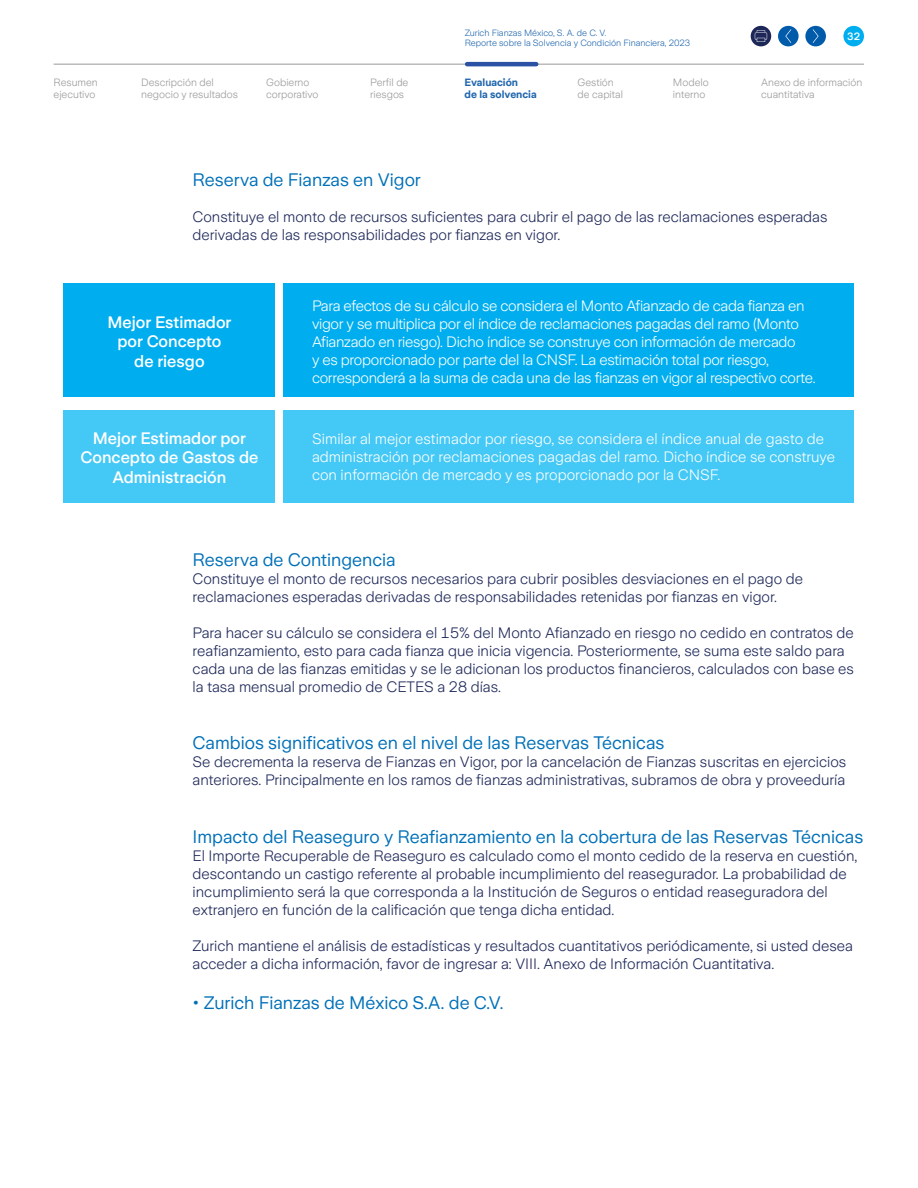
<style>
.page{position:relative;width:918px;height:1188px;background:#fff}
.page>*{position:absolute;margin:0;border:0;box-sizing:border-box;transform-origin:0 0}
.t1{font:18px "Zurich Sans";color:#0070b8}
.t2{font:500 16.5px/19.8px "Zurich Sans";color:#fff;text-align:center}
.t3{font:300 15px/18px "Zurich Sans";color:#1d2758}
.t4{font:300 15px/18px "Zurich Sans";letter-spacing:-.02em;color:#fff}
.t5{font:300 15px/18px "Zurich Sans";color:#fff}
.t6{font:300 10.5px/12.6px "Zurich Sans";color:#999}
.t7{font:700 10.5px/12.6px "Zurich Sans";color:#2167ae}
.t8{font:500 10.5px "Zurich Sans";color:#fff}
.t9{font:300 9px/10.8px "Zurich Sans";color:#2167ae}
</style>
<div class="page">
<hr style="left:54px;top:64px;width:810px;height:1px;background:#999">
<hr style="left:467px;top:62px;width:69px;height:4px;background:#2a51a3">
<div style="left:778px;top:26px;width:21px;height:20px;background:#005baa;border-radius:50%"></div>
<svg style="left:785px;top:29px;width:6px;height:14px"></svg>
<div style="left:805px;top:26px;width:21px;height:20px;background:#005baa;border-radius:50%"></div>
<svg style="left:813px;top:29px;width:6px;height:14px"></svg>
<div style="left:751px;top:26px;width:20px;height:20px;background:#1d2758;border-radius:50%"></div>
<div style="left:843px;top:26px;width:21px;height:20px;background:#00aeef;border-radius:50%"></div>
<svg style="left:755px;top:30px;width:12px;height:12px"></svg>
<div style="left:283px;top:283px;width:571px;height:114px;background:#00aeef"></div>
<div style="left:283px;top:410px;width:571px;height:92px;background:#44c8f5"></div>
<div style="left:64px;top:283px;width:211px;height:114px;background:#00aeef"></div>
<div style="left:64px;top:410px;width:211px;height:92px;background:#44c8f5"></div>
<p class="t9" style="left:465px;top:27px;width:227px">Zurich Fianzas México, S. A. de C. V.<br>Reporte sobre la Solvencia y Condición Financiera, 2023</p>
<p class="t8" style="left:847px;top:31px;width:14px">32</p>
<p class="t6" style="left:54px;top:76px;width:46px">Resumen ejecutivo</p>
<p class="t6" style="left:141px;top:76px;width:98px">Descripción del negocio y resultados</p>
<p class="t6" style="left:266px;top:76px;width:54px">Gobierno corporativo</p>
<p class="t6" style="left:370px;top:76px;width:40px">Perfil de riesgos</p>
<p class="t7" style="left:465px;top:76px;width:74px">Evaluación<br>de la solvencia</p>
<p class="t6" style="left:578px;top:76px;width:47px">Gestión de capital</p>
<p class="t6" style="left:761px;top:76px;width:103px">Anexo de información cuantitativa</p>
<p class="t6" style="left:673px;top:76px;width:37px">Modelo interno</p>
<p class="t1" style="left:193px;top:170px;width:230px">Reserva de Fianzas en Vigor</p>
<p class="t3" style="left:193px;top:208px;width:636px">Constituye el monto de recursos suficientes para cubrir el pago de las reclamaciones esperadas derivadas de las responsabilidades por fianzas en vigor.</p>
<p class="t2" style="left:107px;top:312px;width:126px">Mejor Estimador por Concepto de riesgo</p>
<p class="t2" style="left:81px;top:428px;width:179px">Mejor Estimador por<br>Concepto de Gastos de<br>Administración</p>
<p class="t4" style="left:312px;top:297px;width:505px">Para efectos de su cálculo se considera el Monto Afianzado de cada fianza en vigor y se multiplica por el índice de reclamaciones pagadas del ramo (Monto Afianzado en riesgo). Dicho índice se construye con información de mercado<br>y es proporcionado por parte del la CNSF. La estimación total por riesgo, corresponderá a la suma de cada una de las fianzas en vigor al respectivo corte.</p>
<p class="t5" style="left:312px;top:430px;width:525px">Similar al mejor estimador por riesgo, se considera el índice anual de gasto de administración por reclamaciones pagadas del ramo. Dicho índice se construye con información de mercado y es proporcionado por la CNSF.</p>
<p class="t1" style="left:193px;top:550px;width:205px">Reserva de Contingencia</p>
<p class="t3" style="left:193px;top:570px;width:612px">Constituye el monto de recursos necesarios para cubrir posibles desviaciones en el pago de reclamaciones esperadas derivadas de responsabilidades retenidas por fianzas en vigor.</p>
<p class="t3" style="left:193px;top:624px;width:663px">Para hacer su cálculo se considera el 15% del Monto Afianzado en riesgo no cedido en contratos de reafianzamiento, esto para cada fianza que inicia vigencia. Posteriormente, se suma este saldo para cada una de las fianzas emitidas y se le adicionan los productos financieros, calculados con base es la tasa mensual promedio de CETES a 28 días.</p>
<p class="t1" style="left:193px;top:733px;width:473px">Cambios significativos en el nivel de las Reservas Técnicas</p>
<p class="t3" style="left:193px;top:754px;width:655px">Se decrementa la reserva de Fianzas en Vigor, por la cancelación de Fianzas suscritas en ejercicios anteriores. Principalmente en los ramos de fianzas administrativas, subramos de obra y proveeduría</p>
<p class="t1" style="left:193px;top:827px;width:672px">Impacto del Reaseguro y Reafianzamiento en la cobertura de las Reservas Técnicas</p>
<p class="t3" style="left:193px;top:847px;width:666px">El Importe Recuperable de Reaseguro es calculado como el monto cedido de la reserva en cuestión, descontando un castigo referente al probable incumplimiento del reasegurador. La probabilidad de incumplimiento será la que corresponda a la Institución de Seguros o entidad reaseguradora del extranjero en función de la calificación que tenga dicha entidad.</p>
<p class="t3" style="left:193px;top:937px;width:662px">Zurich mantiene el análisis de estadísticas y resultados cuantitativos periódicamente, si usted desea acceder a dicha información, favor de ingresar a: VIII. Anexo de Información Cuantitativa.</p>
<p class="t1" style="left:193px;top:993px;width:312px">• Zurich Fianzas de México S.A. de C.V.</p>
</div>
